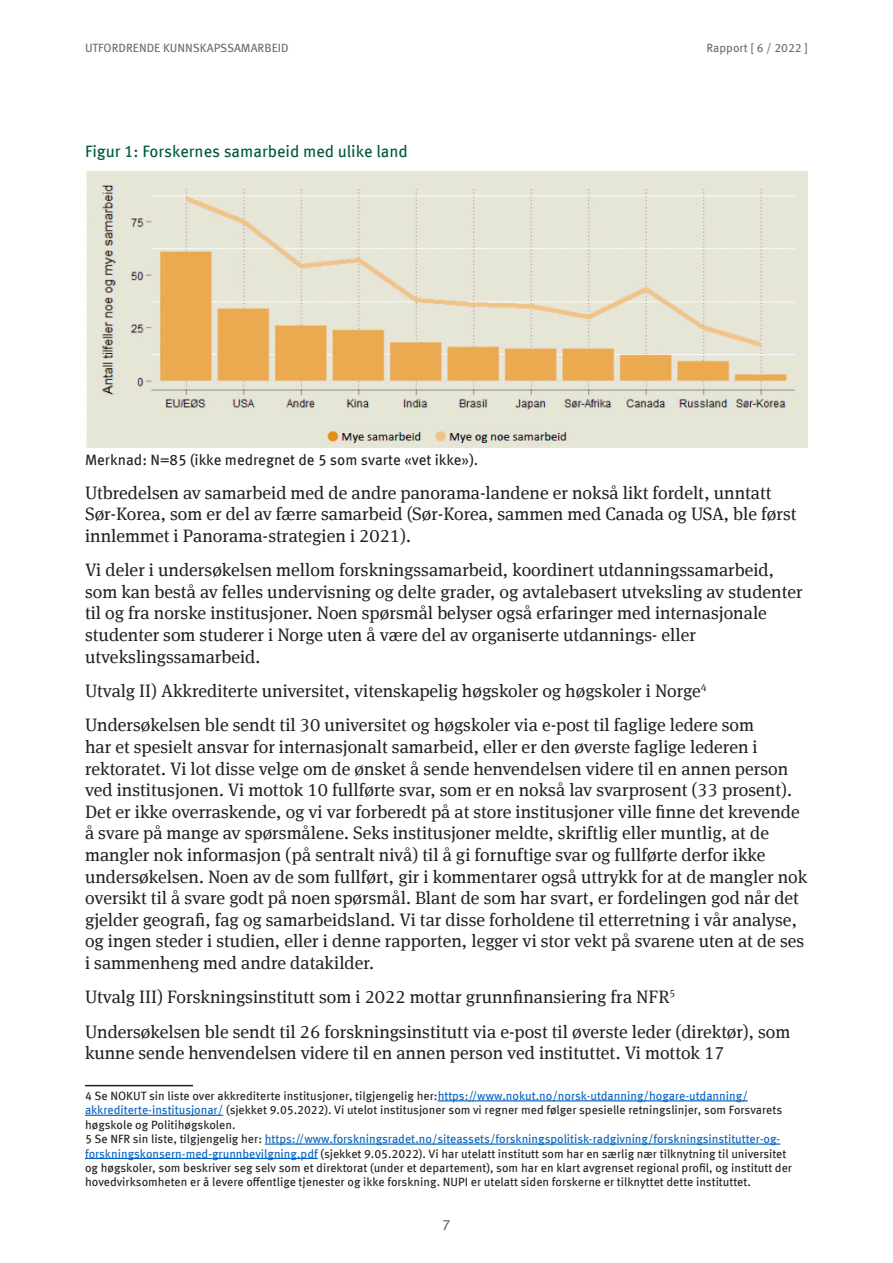
<style>
.page{position:relative;width:893px;height:1263px;background:#fff}
.page>*{position:absolute;margin:0;border:0;box-sizing:border-box;transform-origin:0 0}
.Mengdetekst{font:18px/21.6px "Meta Serif Offc Pro";color:#231f20}
.t1{font:16.5px "Meta Offc Pro";color:#005840}
.t2{font:15px "Meta Offc Pro";color:#231f20}
.t3{font:15px "Meta Offc Pro";color:#6c6d70}
.t4{font:12px/14.4px "Meta Offc Pro";color:#231f20}
.t5{font:12px "Meta Offc Pro";color:#6c6d70}
.s1{color:#0563c1}
</style>
<div class="page">
<img style="left:86px;top:170px;width:722px;height:277px">
<hr style="left:85px;top:1085px;width:108px;height:1px;background:#231f20">
<hr style="left:438px;top:1100px;width:310px;height:1px;background:#0563c1">
<hr style="left:85px;top:1115px;width:138px;height:1px;background:#0563c1">
<hr style="left:265px;top:1143px;width:515px;height:2px;background:#0563c1">
<hr style="left:85px;top:1158px;width:233px;height:1px;background:#0563c1">
<p class="t5" style="left:85px;top:38px;width:205px">UTFORDRENDE KUNNSKAPSSAMARBEID</p>
<p class="t5" style="left:706px;top:38px;width:103px">Rapport [ 6 / 2022 ]</p>
<p class="t1" style="left:85px;top:139px;width:324px">Figur 1: Forskernes samarbeid med ulike land</p>
<p class="t2" style="left:85px;top:448px;width:395px">Merknad: N=85 (ikke medregnet de 5 som svarte «vet ikke»).</p>
<p class="Mengdetekst" style="left:85px;top:481px;width:713px">Utbredelsen av samarbeid med de andre panorama-landene er nokså likt fordelt, unntatt<br>Sør-Korea, som er del av færre samarbeid (Sør-Korea, sammen med Canada og USA, ble først innlemmet i Panorama-strategien i 2021).</p>
<p class="Mengdetekst" style="left:85px;top:558px;width:719px">Vi deler i undersøkelsen mellom forskningssamarbeid, koordinert utdanningssamarbeid, som kan bestå av felles undervisning og delte grader, og avtalebasert utveksling av studenter til og fra norske institusjoner. Noen spørsmål belyser også erfaringer med internasjonale studenter som studerer i Norge uten å være del av organiserte utdannings- eller utvekslingssamarbeid.</p>
<p class="Mengdetekst" style="left:85px;top:679px;width:623px">Utvalg II) Akkrediterte universitet, vitenskapelig høgskoler og høgskoler i Norge<sup>4</sup></p>
<p class="Mengdetekst" style="left:85px;top:713px;width:724px">Undersøkelsen ble sendt til 30 universitet og høgskoler via e-post til faglige ledere som<br>har et spesielt ansvar for internasjonalt samarbeid, eller er den øverste faglige lederen i rektoratet. Vi lot disse velge om de ønsket å sende henvendelsen videre til en annen person ved institusjonen. Vi mottok 10 fullførte svar, som er en nokså lav svarprosent (33 prosent).<br>Det er ikke overraskende, og vi var forberedt på at store institusjoner ville finne det krevende å svare på mange av spørsmålene. Seks institusjoner meldte, skriftlig eller muntlig, at de mangler nok informasjon (på sentralt nivå) til å gi fornuftige svar og fullførte derfor ikke undersøkelsen. Noen av de som fullført, gir i kommentarer også uttrykk for at de mangler nok oversikt til å svare godt på noen spørsmål. Blant de som har svart, er fordelingen god når det gjelder geografi, fag og samarbeidsland. Vi tar disse forholdene til etterretning i vår analyse, og ingen steder i studien, eller i denne rapporten, legger vi stor vekt på svarene uten at de ses i sammenheng med andre datakilder.</p>
<p class="Mengdetekst" style="left:85px;top:985px;width:592px">Utvalg III) Forskningsinstitutt som i 2022 mottar grunnfinansiering fra NFR<sup>5</sup></p>
<p class="Mengdetekst" style="left:85px;top:1020px;width:707px">Undersøkelsen ble sendt til 26 forskningsinstitutt via e-post til øverste leder (direktør), som kunne sende henvendelsen videre til en annen person ved instituttet. Vi mottok 17</p>
<p class="t4" style="left:85px;top:1088px;width:699px">4 Se NOKUT sin liste over akkrediterte institusjoner, tilgjengelig her:<span class="s1">https://www.nokut.no/norsk-utdanning/hogare-utdanning/ akkrediterte-institusjonar/</span> (sjekket 9.05.2022). Vi utelot institusjoner som vi regner med følger spesielle retningslinjer, som Forsvarets høgskole og Politihøgskolen.</p>
<p class="t4" style="left:85px;top:1131px;width:709px">5 Se NFR sin liste, tilgjengelig her: <span class="s1">https://www.forskningsradet.no/siteassets/forskningspolitisk-radgivning/forskningsinstitutter-og&shy;forskningskonsern-med-grunnbevilgning.pdf</span> (sjekket 9.05.2022). Vi har utelatt institutt som har en særlig nær tilknytning til universitet og høgskoler, som beskriver seg selv som et direktorat (under et departement), som har en klart avgrenset regional profil, og institutt der hovedvirksomheten er å levere offentlige tjenester og ikke forskning. NUPI er utelatt siden forskerne er tilknyttet dette instituttet.</p>
<p class="t3" style="left:442px;top:1214px;width:10px">7</p>
</div>
